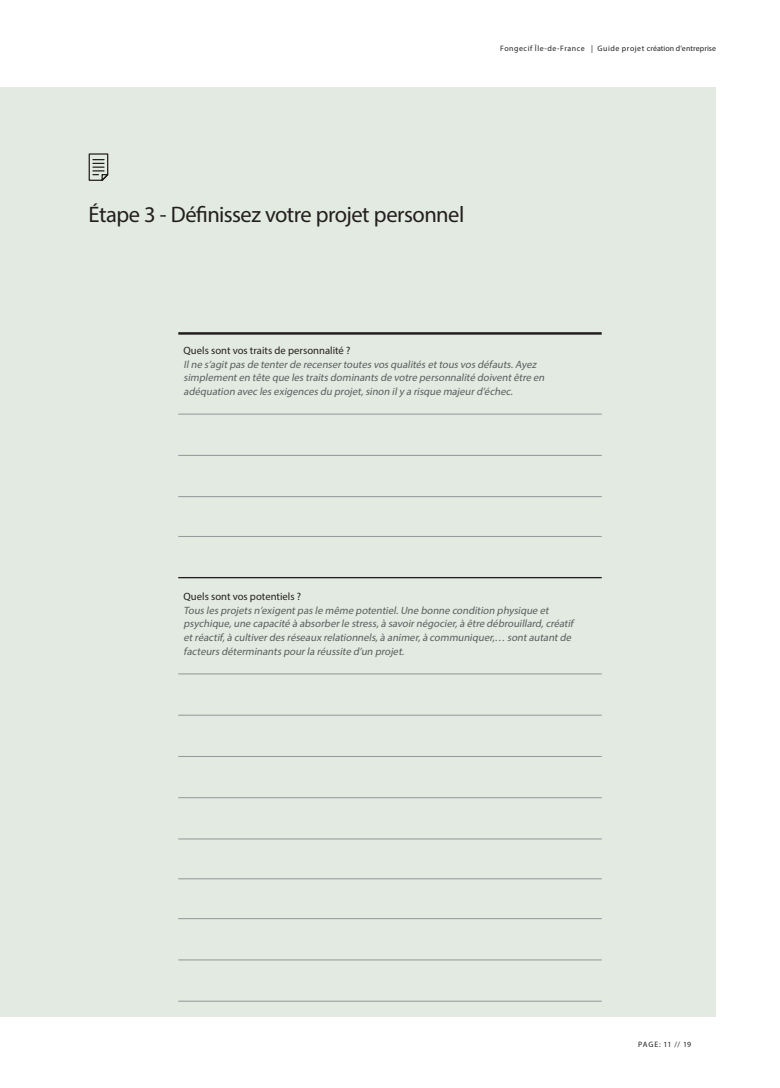
<style>
.page{position:relative;width:780px;height:1088px;background:#fff}
.page>*{position:absolute;margin:0;border:0;box-sizing:border-box;transform-origin:0 0}
.t1{font:22.5px "Myriad Pro";letter-spacing:-.025em;color:#231f20}
.t2{font:italic 10.62px/13.8px "Myriad Pro";letter-spacing:.005em;color:#5a5e5f}
.t3{font:10.62px "Myriad Pro";color:#231f20}
.t4{font:7.88px "Myriad Pro";letter-spacing:.06em;color:#231f20}
</style>
<div class="page">
<div style="left:0;top:7px;width:772px;height:1010px;background:#e3eae1"></div>
<div style="left:716px;top:7px;width:56px;height:1074px;background:#fff"></div>
<div style="left:0;top:7px;width:772px;height:80px;background:#fff"></div>
<svg style="left:88px;top:153px;width:21px;height:28px"></svg>
<hr style="left:178px;top:414px;width:423px;height:1px;background:#939598">
<hr style="left:178px;top:455px;width:423px;height:1px;background:#939598">
<hr style="left:178px;top:496px;width:423px;height:1px;background:#939598">
<hr style="left:178px;top:536px;width:423px;height:1px;background:#939598">
<hr style="left:178px;top:673px;width:423px;height:1px;background:#939598">
<hr style="left:178px;top:715px;width:423px;height:1px;background:#939598">
<hr style="left:178px;top:756px;width:423px;height:1px;background:#939598">
<hr style="left:178px;top:797px;width:423px;height:1px;background:#939598">
<hr style="left:178px;top:838px;width:423px;height:1px;background:#939598">
<hr style="left:178px;top:878px;width:423px;height:1px;background:#939598">
<hr style="left:178px;top:918px;width:423px;height:1px;background:#939598">
<hr style="left:178px;top:959px;width:423px;height:1px;background:#939598">
<hr style="left:178px;top:1001px;width:423px;height:1px;background:#939598">
<hr style="left:178px;top:332px;width:423px;height:3px;background:#231f20">
<hr style="left:178px;top:577px;width:423px;height:1px;background:#231f20">
<p class="t4" style="left:500px;top:43px;width:217px">Fongecif Île-de-France | Guide projet création d’entreprise</p>
<h1 class="t1" style="left:89px;top:201px;width:377px">Étape 3 - Définissez votre projet personnel</h1>
<p class="t3" style="left:183px;top:344px;width:168px">Quels sont vos traits de personnalité ?</p>
<p class="t2" style="left:183px;top:357px;width:364px">Ilne s’agitpasde tenterde recensertoutesvosqualitésettousvosdéfauts.Ayez simplementen tête que lestraitsdominantsde votre personnalité doiventêtre en adéquation avec lesexigencesdu projet,sinon ily a risque majeurd’échec.</p>
<p class="t3" style="left:183px;top:590px;width:119px">Quels sont vos potentiels ?</p>
<p class="t2" style="left:183px;top:603px;width:391px">Touslesprojetsn’exigentpasle même potentiel.Une bonne condition physique et psychique,une capacité à absorberle stress,à savoirnégocier,à être débrouillard,créatif etréactif,à cultiverdesréseaux relationnels,à animer,à communiquer,… sontautantde facteursdéterminantspourla réussite d’un projet.</p>
<p class="t4" style="left:638px;top:1039px;width:55px">PAGE: 11 // 19</p>
</div>
